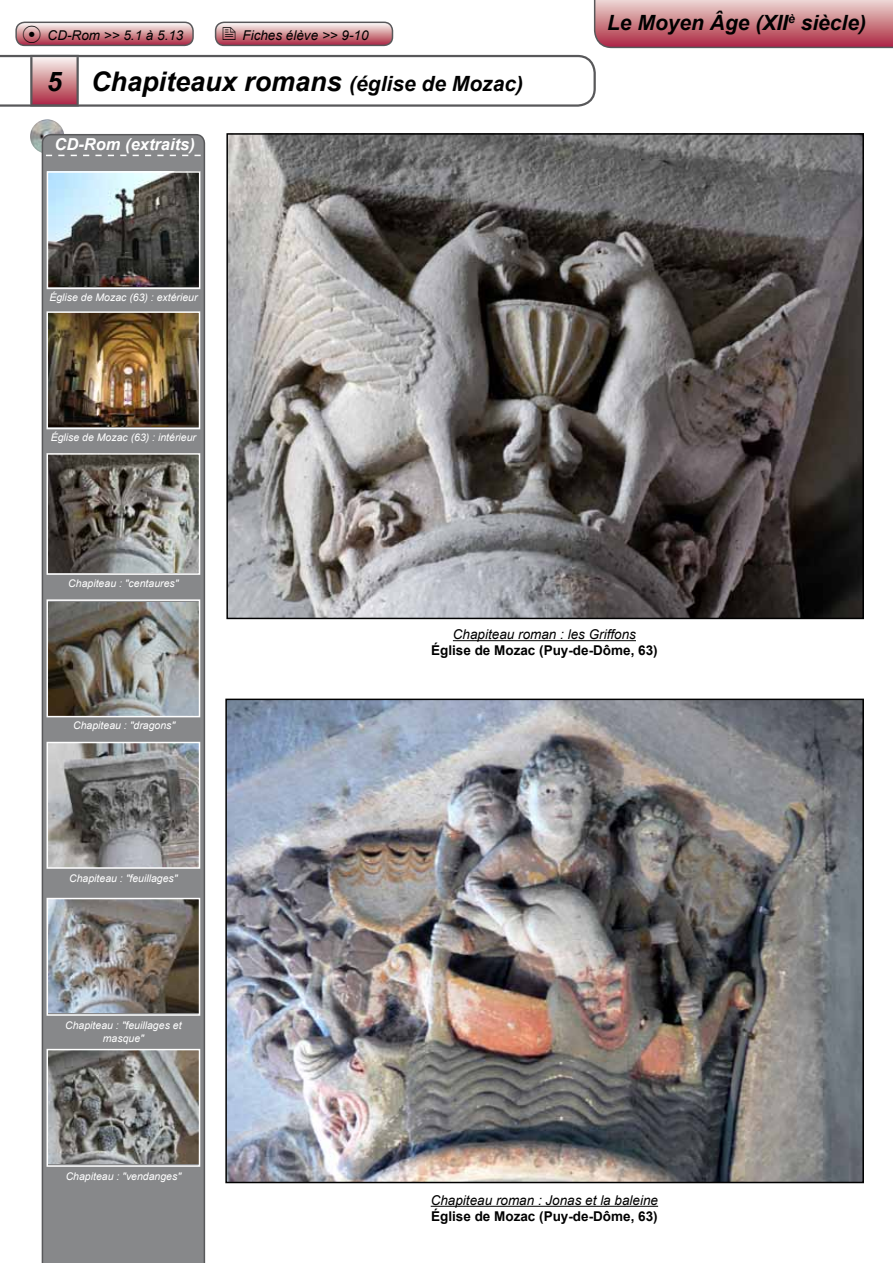
<style>
.page{position:relative;width:893px;height:1263px;background:#fff}
.page>*{position:absolute;margin:0;border:0;box-sizing:border-box;transform-origin:0 0}
.t1{font:italic 700 27px "Arial";color:#000}
.t2{font:italic 700 21px "Arial";color:#000}
.t3{font:italic 700 16.5px "Arial";color:#fff}
.t4{font:italic 13.5px "Arial";color:#000}
.t5{font:700 13.5px "Arial";color:#000}
.t6{font:italic 10.5px/12.6px "Arial";color:#fff;text-align:center}
.s1{font-size:21px}
</style>
<div class="page">
<img style="left:30px;top:119px;width:34px;height:34px">
<svg style="left:41px;top:133px;width:165px;height:1130px;background:#898a8c"></svg>
<svg style="left:46px;top:155px;width:155px;height:1px"></svg>
<img style="left:50px;top:174px;width:147px;height:112px">
<div style="left:47px;top:171px;width:153px;height:118px;border:2px solid #fff"></div>
<img style="left:50px;top:314px;width:147px;height:112px">
<div style="left:47px;top:311px;width:153px;height:118px;border:2px solid #fff"></div>
<img style="left:50px;top:456px;width:147px;height:116px">
<div style="left:47px;top:453px;width:153px;height:122px;border:2px solid #fff"></div>
<img style="left:50px;top:602px;width:147px;height:112px">
<div style="left:47px;top:599px;width:153px;height:118px;border:2px solid #fff"></div>
<img style="left:50px;top:745px;width:147px;height:121px">
<div style="left:47px;top:742px;width:153px;height:127px;border:2px solid #fff"></div>
<img style="left:50px;top:901px;width:147px;height:112px">
<div style="left:47px;top:898px;width:153px;height:118px;border:2px solid #fff"></div>
<img style="left:50px;top:1052px;width:147px;height:112px">
<div style="left:47px;top:1049px;width:153px;height:118px;border:2px solid #fff"></div>
<img style="left:228px;top:702px;width:633px;height:478px">
<div style="left:225px;top:699px;width:639px;height:484px;border:2px solid #000"></div>
<hr style="left:453px;top:640px;width:183px;height:1px;background:#000">
<img style="left:229px;top:136px;width:632px;height:480px">
<div style="left:226px;top:133px;width:638px;height:486px;border:2px solid #000"></div>
<hr style="left:431px;top:1206px;width:227px;height:1px;background:#000">
<svg style="left:0;top:0;width:893px;height:107px"></svg>
<p class="t4" style="left:48px;top:26px;width:137px">CD-Rom &gt;&gt; 5.1 à 5.13</p>
<p class="t4" style="left:242px;top:26px;width:128px">Fiches élève &gt;&gt; 9-10</p>
<h1 class="t1" style="left:47px;top:63px;width:478px">5 Chapiteaux romans <span class="s1">(église de Mozac)</span></h1>
<h3 class="t3" style="left:55px;top:133px;width:142px">CD-Rom (extraits)</h3>
<p class="t6" style="left:49px;top:291px;width:150px">église de Mozac (63) : extérieur</p>
<p class="t6" style="left:51px;top:431px;width:147px">église de Mozac (63) : intérieur</p>
<p class="t6" style="left:68px;top:577px;width:112px">Chapiteau : "centaures"</p>
<h2 class="t2" style="left:607px;top:9px;width:260px">Le Moyen âge (XII<sup>è</sup> siècle)</h2>
<p class="t6" style="left:73px;top:719px;width:104px">Chapiteau : "dragons"</p>
<p class="t6" style="left:69px;top:872px;width:110px">Chapiteau : "feuillages"</p>
<p class="t6" style="left:65px;top:1019px;width:118px">Chapiteau : "feuillages et masque"</p>
<p class="t6" style="left:66px;top:1170px;width:117px">Chapiteau : "vendanges"</p>
<p class="t4" style="left:453px;top:626px;width:185px">Chapiteau roman : les Griffons</p>
<p class="t5" style="left:431px;top:642px;width:228px">église de Mozac (Puy-de-Dôme, 63)</p>
<p class="t4" style="left:431px;top:1191px;width:229px">Chapiteau roman : Jonas et la baleine</p>
<p class="t5" style="left:431px;top:1207px;width:228px">église de Mozac (Puy-de-Dôme, 63)</p>
</div>
